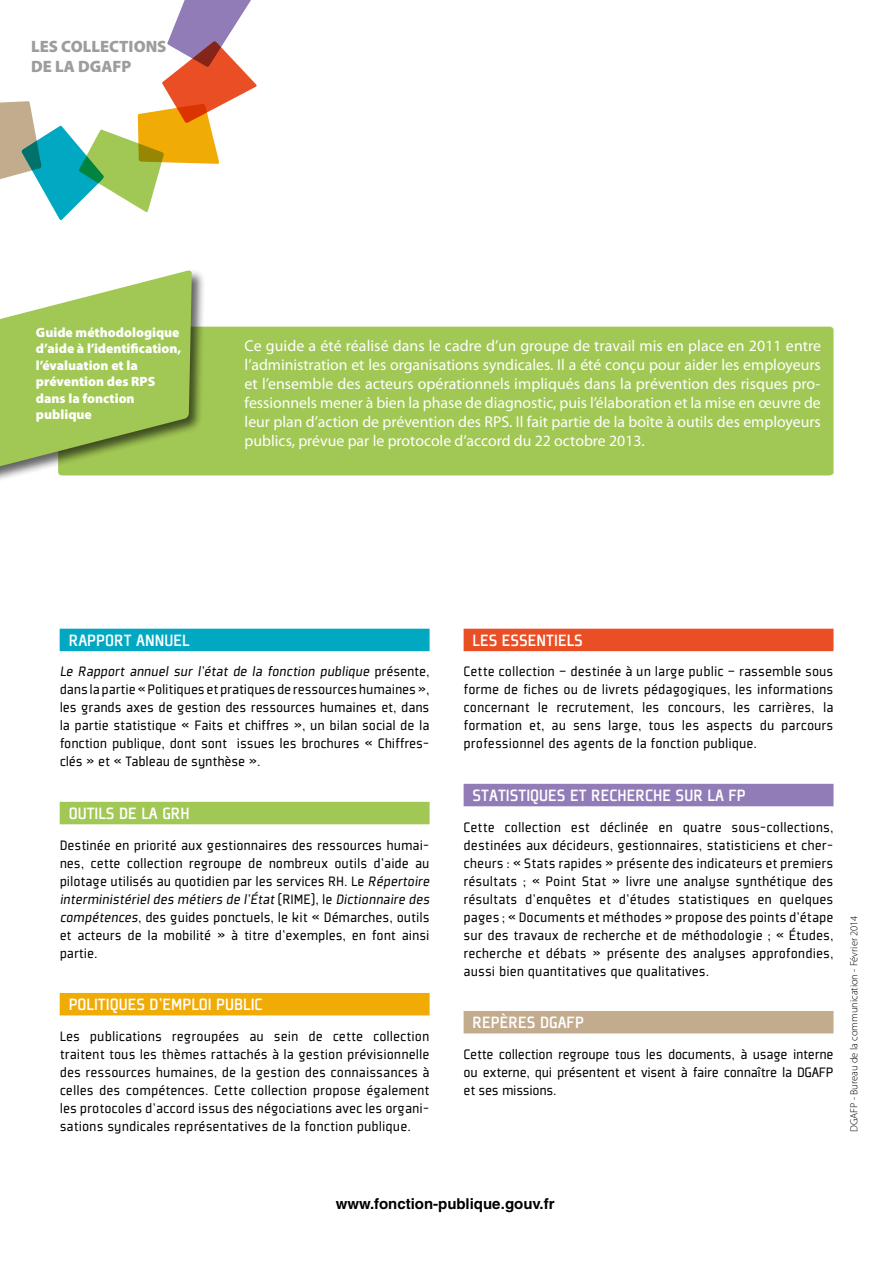
<style>
.page{position:relative;width:889px;height:1263px;background:#fff}
.page>*{position:absolute;margin:0;border:0;box-sizing:border-box;transform-origin:0 0}
.t1{font:500 18px "Plexes";color:#fff}
.t2{font:900 16.5px/19.8px "Myriad Pro";color:#9d9d9c}
.t3{font:15.75px/18.9px "Myriad Pro";color:#fff;text-align:justify}
.t4{font:15px/18px "Plexes";letter-spacing:-.005em;color:#000;text-align:justify}
.t5{font:700 15px "Helvetica LT";color:#000}
.t6{font:900 13.5px/16.5px "Myriad Pro";color:#fff}
.t7{font:300 10.5px "Myriad Pro";color:#000}
</style>
<div class="page">
<svg style="left:0;top:0;width:257px;height:220px"></svg>
<div style="left:206px;top:327px;width:628px;height:148px;background:#a1c854"></div>
<div style="left:0;top:269px;width:206px;height:229px;background:#000;opacity:.61"></div>
<svg style="left:0;top:270px;width:192px;height:215px"></svg>
<div style="left:60px;top:629px;width:370px;height:22px;background:#00a9c1"></div>
<div style="left:60px;top:802px;width:370px;height:22px;background:#a1c854"></div>
<div style="left:60px;top:993px;width:370px;height:22px;background:#f0ab05"></div>
<div style="left:464px;top:629px;width:370px;height:22px;background:#e94e24"></div>
<div style="left:464px;top:784px;width:370px;height:22px;background:#927cb8"></div>
<div style="left:464px;top:1011px;width:370px;height:22px;background:#c3ac8e"></div>
<p class="t2" style="left:31px;top:36px;width:137px">LES COLLECTIONS<br>DE LA DGAFP</p>
<p class="t6" style="left:36px;top:323px;width:147px">Guide méthodologique d’aide à l’identification, l’évaluation et la prévention des RPS dans la fonction publique</p>
<p class="t3" style="left:245px;top:336px;width:578px">Ce guide a été réalisé dans le cadre d’un groupe de travail mis en place en 2011 entre l’administration et les organisations syndicales. Il a été conçu pour aider les employeurs et l’ensemble des acteurs opérationnels impliqués dans la prévention des risques pro&shy;fessionnels mener à bien la phase de diagnostic, puis l’élaboration et la mise en œuvre de leur plan d’action de prévention des RPS. Il fait partie de la boîte à outils des employeurs publics, prévue par le protocole d’accord du 22 octobre 2013.</p>
<p class="t1" style="left:69px;top:631px;width:122px">RAPPORT ANNUEL</p>
<p class="t4" style="left:60px;top:662px;width:371px">Le Rapport annuel sur l’état de la fonction publique présente, dans la partie « Politiques et pratiques de ressources humaines», les grands axes de gestion des ressources humaines et, dans la partie statistique « Faits et chiffres », un bilan social de la fonction publique, dont sont issues les brochures « Chiffres&shy;clés » et « Tableau de synthèse ».</p>
<p class="t1" style="left:69px;top:804px;width:123px">OUTILS DE LA GRH</p>
<p class="t4" style="left:60px;top:836px;width:374px;text-align:left">Destinée en priorité aux gestionnaires des ressources humai&shy;nes, cette collection regroupe de nombreux outils d’aide au pilotage utilisés au quotidien par les services RH. Le Répertoire interministériel des métiers de l’État (Rime), le Dictionnaire des compétences, des guides ponctuels, le kit « Démarches, outils et acteurs de la mobilité » à titre d’exemples, en font ainsi partie.</p>
<p class="t1" style="left:69px;top:995px;width:196px">POLITIQUES D’EMPLOI PUBLIC</p>
<p class="t4" style="left:60px;top:1027px;width:371px">Les publications regroupées au sein de cette collection traitent tous les thèmes rattachés à la gestion prévisionnelle des ressources humaines, de la gestion des connaissances à celles des compétences. Cette collection propose également les protocoles d’accord issus des négociations avec les organi&shy;sations syndicales représentatives de la fonction publique.</p>
<p class="t1" style="left:473px;top:631px;width:112px">LES ESSENTIELS</p>
<p class="t4" style="left:464px;top:662px;width:371px">Cette collection – destinée à un large public – rassemble sous forme de fiches ou de livrets pédagogiques, les informations concernant le recrutement, les concours, les carrières, la formation et, au sens large, tous les aspects du parcours professionnel des agents de la fonction publique.</p>
<p class="t1" style="left:473px;top:786px;width:273px">STATISTIQUES ET RECHERCHE SUR LA FP</p>
<p class="t4" style="left:464px;top:818px;width:371px">Cette collection est déclinée en quatre sous-collections, destinées aux décideurs, gestionnaires, statisticiens et cher&shy;cheurs : « Stats rapides » présente des indicateurs et premiers résultats ; « Point Stat » livre une analyse synthétique des résultats d’enquêtes et d’études statistiques en quelques pages ; « Documents et méthodes » propose des points d’étape sur des travaux de recherche et de méthodologie ; « Études, recherche et débats » présente des analyses approfondies, aussi bien quantitatives que qualitatives.</p>
<p class="t1" style="left:473px;top:1013px;width:111px">REPÈRES DGAFP</p>
<p class="t4" style="left:464px;top:1045px;width:371px">Cette collection regroupe tous les documents, à usage interne ou externe, qui présentent et visent à faire connaître la DGAFP et ses missions.</p>
<p class="t7" style="left:848px;top:1132px;width:218px;rotate:-90deg">DGAFP - Bureau de la communication - Février 2014</p>
<p class="t5" style="left:336px;top:1194px;width:220px">www.fonction-publique.gouv.fr</p>
</div>
